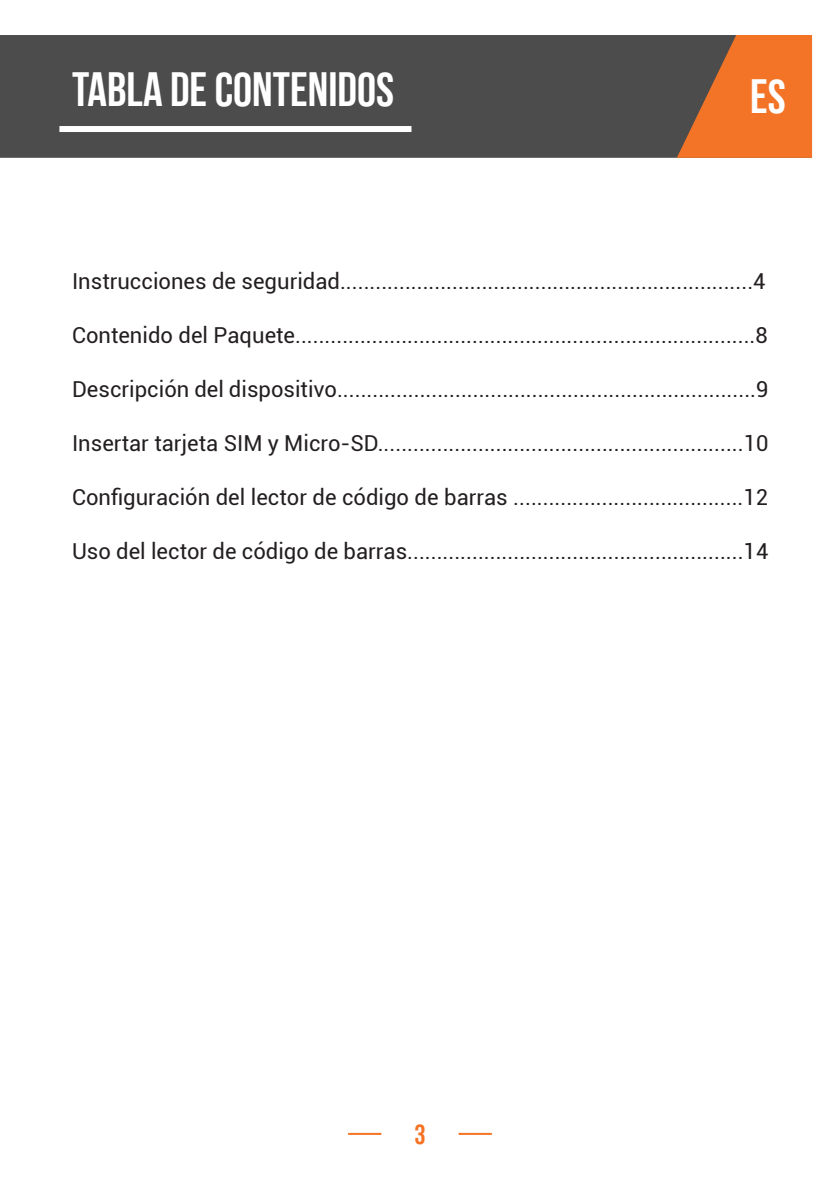
<style>
.page{position:relative;width:840px;height:1191px;background:#fff}
.page>*{position:absolute;margin:0;border:0;box-sizing:border-box;transform-origin:0 0}
.TITULO{font:48px "Bebas Neue";color:#fff}
.t1{font:28px "Bebas Neue";color:#f47325}
.Texto{font:22px "Roboto";color:#231f20}
</style>
<div class="page">
<div style="left:0;top:35px;width:676px;height:123px;background:#4b4c4b"></div>
<svg style="left:676px;top:35px;width:135px;height:123px"></svg>
<hr style="left:348px;top:1132px;width:33px;height:2px;background:#f47323">
<hr style="left:458px;top:1132px;width:33px;height:2px;background:#f47323">
<div style="left:62px;top:126px;width:346px;height:6px;background:#fff"></div>
<p class="TITULO" style="left:72px;top:62px;width:323px">TABLA DE CONTENIDOS</p>
<h1 class="TITULO" style="left:749px;top:70px;width:37px">ES</h1>
<p class="Texto" style="left:72px;top:265px;width:694px">Instrucciones de seguridad......................................................................4</p>
<p class="Texto" style="left:72px;top:319px;width:697px">Contenido del Paquete..............................................................................8</p>
<p class="Texto" style="left:72px;top:373px;width:697px">Descripción del dispositivo.......................................................................9</p>
<p class="Texto" style="left:72px;top:427px;width:697px">Insertar tarjeta SIM y Micro-SD..............................................................10</p>
<p class="Texto" style="left:72px;top:481px;width:697px">Configuración del lector de código de barras .......................................12</p>
<p class="Texto" style="left:72px;top:535px;width:697px">Uso del lector de código de barras.........................................................14</p>
<p class="t1" style="left:414px;top:1118px;width:13px">3</p>
</div>
